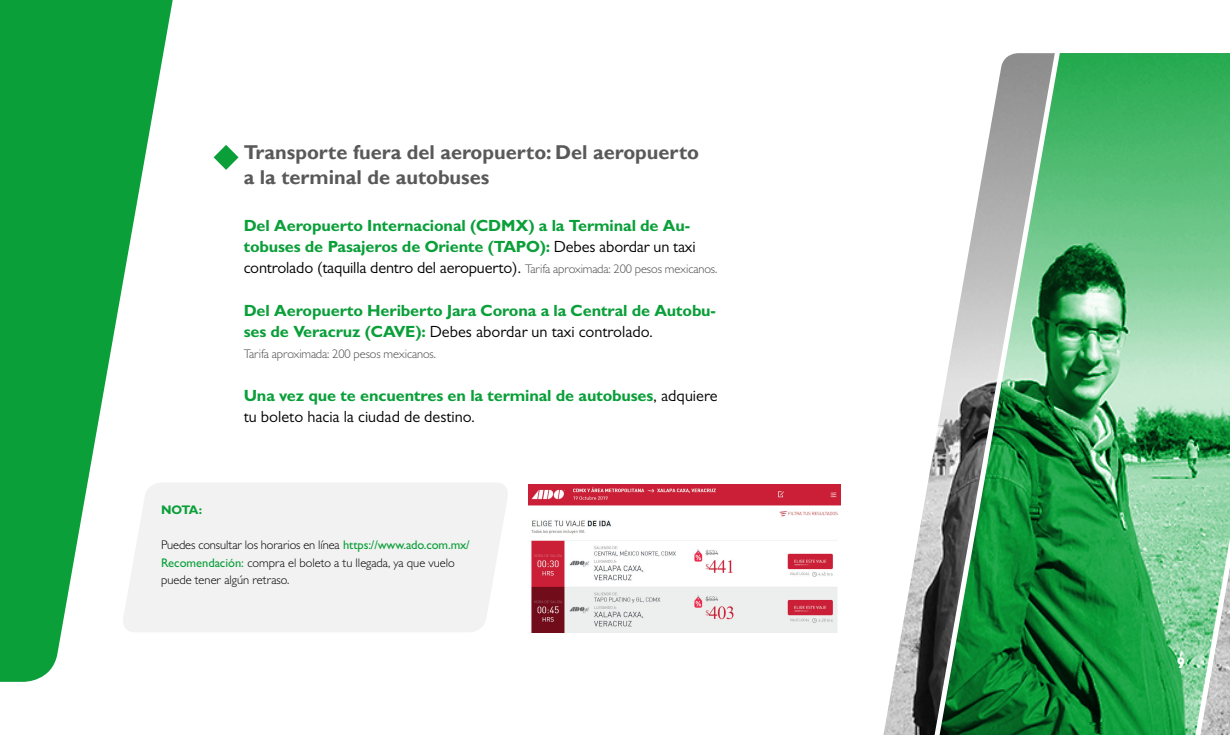
<style>
.page{position:relative;width:1230px;height:735px;background:#fff}
.page>*{position:absolute;margin:0;border:0;box-sizing:border-box;transform-origin:0 0}
.t1{font:700 20px/25px "Gill Sans";color:#595959}
.t2{font:700 16.25px/21.2px "Gill Sans MT Pro";letter-spacing:-.01em;color:#0a9f39}
.t3{font:700 15px "Gill Sans";color:#fff}
.t4{font:300 12.5px/17.5px "Gill Sans MT Pro";color:#000}
.t5{font:300 12.5px "Gill Sans MT Pro";letter-spacing:-.01em;color:#4d4d4d}
.t6{font:700 12.5px "Gill Sans MT Pro";color:#0a9f39}
.s1{font-weight:400;color:#000}
.s2{font-weight:300;font-size:12.5px;color:#4d4d4d}
.s3{font-weight:500;color:#0a9f39}
</style>
<div class="page">
<svg style="left:0;top:0;width:173px;height:682px;fill:#0a9f39"></svg>
<img style="left:883px;top:477px;width:46px;height:258px">
<svg style="left:929px;top:53px;width:301px;height:682px;background:#65ad7c"></svg>
<svg style="left:0;top:646px;width:6px;height:36px"></svg>
<div style="left:121px;top:483px;width:387px;height:149px;background:#f2f2f2"></div>
<img style="left:529px;top:484px;width:311px;height:148px">
<svg style="left:214px;top:145px;width:25px;height:25px"></svg>
<p class="t1" style="left:244px;top:140px;width:457px">Transporte fuera del aeropuerto: Del aeropuerto a la terminal de autobuses</p>
<p class="t2" style="left:244px;top:214px;width:475px">Del Aeropuerto Internacional (CDMX) a la Terminal de Au&shy;tobuses de Pasajeros de Oriente (TAPO): <span class="s1">Debes abordar un taxi controlado (taquilla dentro del aeropuerto).</span> <span class="s2">Tarifa aproximada: 200 pesos mexicanos.</span></p>
<p class="t2" style="left:244px;top:299px;width:474px">Del Aeropuerto Heriberto Jara Corona a la Central de Autobu&shy;ses de Veracruz (CAVE): <span class="s1">Debes abordar un taxi controlado.</span></p>
<p class="t5" style="left:244px;top:346px;width:194px">Tarifa aproximada: 200 pesos mexicanos.</p>
<p class="t2" style="left:244px;top:384px;width:475px">Una vez que te encuentres en la terminal de autobuses<span class="s1">, adquiere tu boleto hacia la ciudad de destino.</span></p>
<p class="t6" style="left:161px;top:502px;width:42px">NOTA:</p>
<p class="t4" style="left:161px;top:536px;width:310px">Puedes consultar los horarios en línea <span class="s3">https://www.ado.com.mx/</span></p>
<p class="t4" style="left:161px;top:554px;width:295px"><span class="s3">Recomendación:</span> compra el boleto a tu llegada, ya que vuelo puede tener algún retraso.</p>
<p class="t3" style="left:1177px;top:654px;width:10px">9</p>
</div>
